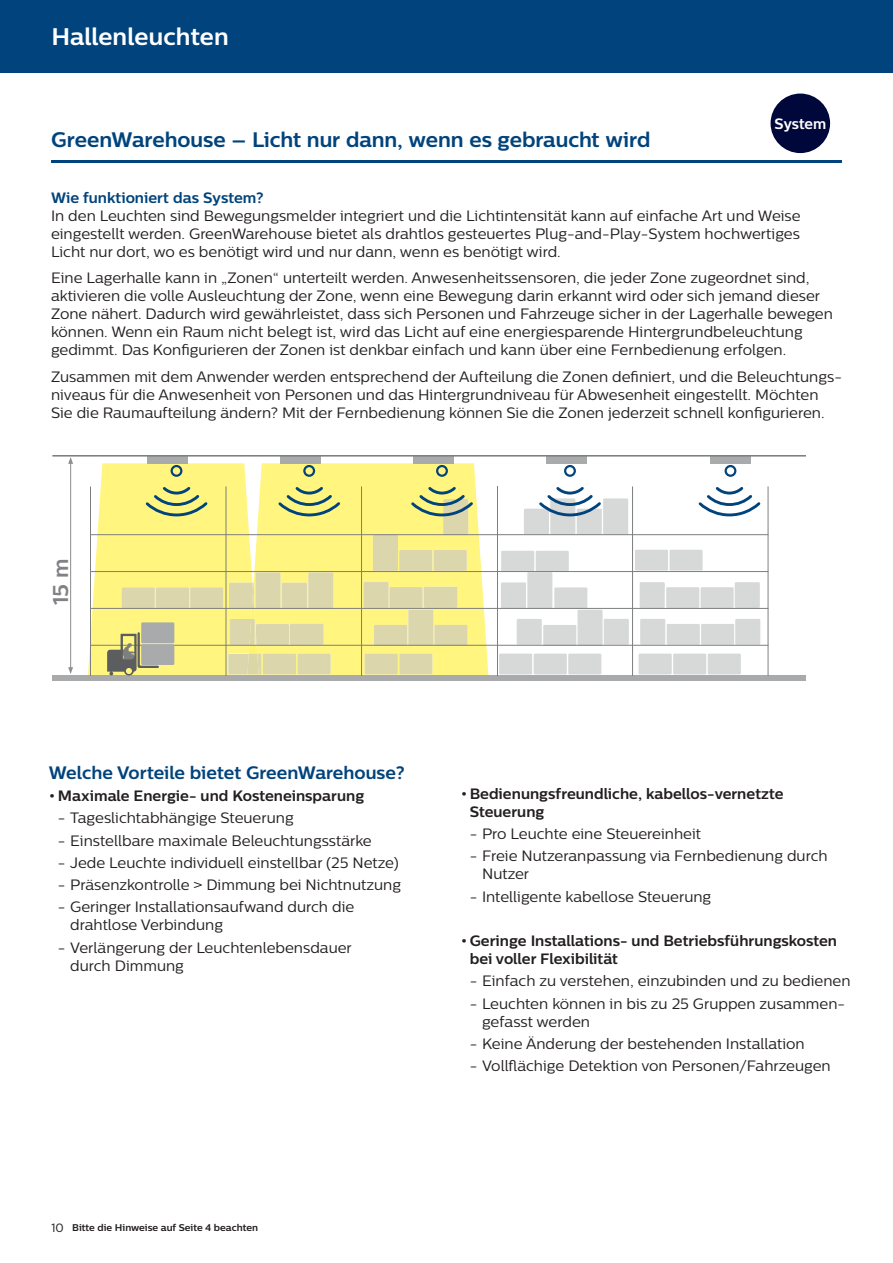
<style>
.page{position:relative;width:893px;height:1263px;background:#fff}
.page>*{position:absolute;margin:0;border:0;box-sizing:border-box;transform-origin:0 0}
._01_Body_text_Light{font:700 24px "Centrale Sans";letter-spacing:.005em;color:#fff}
.t1{font:700 21.45px "Centrale Sans";color:#808285}
.Data_Title_10pt{font:700 21px "Centrale Sans";letter-spacing:-.005em;color:#01437c}
.t2{font:700 18px "Centrale Sans";color:#01437c}
.t3{font:15px/18px "Centrale Sans";color:#231f20}
.t4{font:700 15px/18px "Centrale Sans";color:#231f20}
.Data_6_5pt{font:700 15px "Centrale Sans";letter-spacing:-.01em;color:#fff}
.t5{font:12px "Centrale Sans";color:#231f20}
.t6{font:700 9.75px "Centrale Sans";color:#231f20}
.s1{font-weight:700;color:#01437c}
</style>
<div class="page">
<div style="left:0;top:0;width:893px;height:72px;background:#01437c"></div>
<hr style="left:51px;top:160px;width:791px;height:3px;background:#01437c">
<div style="left:771px;top:94px;width:59px;height:59px;background:#00073b;border-radius:50%"></div>
<svg style="left:343px;top:463px;width:145px;height:212px;fill:#fff57f"></svg>
<div style="left:148px;top:456px;width:40px;height:7px;background:#a8aaab"></div>
<div style="left:281px;top:456px;width:40px;height:7px;background:#a8aaab"></div>
<div style="left:414px;top:456px;width:40px;height:7px;background:#a8aaab"></div>
<div style="left:547px;top:456px;width:40px;height:7px;background:#a8aaab"></div>
<div style="left:710px;top:456px;width:41px;height:7px;background:#a8aaab"></div>
<div style="left:52px;top:675px;width:753px;height:5px;background:#a8aaab"></div>
<hr style="left:52px;top:455px;width:753px;height:2px;background:#7d7f7f">
<hr style="left:70px;top:462px;width:1px;height:206px;background:#8e9090">
<svg style="left:68px;top:457px;width:5px;height:7px"></svg>
<svg style="left:68px;top:667px;width:5px;height:7px"></svg>
<hr style="left:90px;top:486px;width:1px;height:190px;background:#7d7f7f">
<hr style="left:225px;top:486px;width:1px;height:190px;background:#7d7f7f">
<hr style="left:361px;top:486px;width:1px;height:190px;background:#7d7f7f">
<hr style="left:497px;top:486px;width:1px;height:190px;background:#7d7f7f">
<hr style="left:632px;top:486px;width:1px;height:190px;background:#7d7f7f">
<hr style="left:768px;top:486px;width:1px;height:190px;background:#7d7f7f">
<div style="left:499px;top:654px;width:33px;height:20px;background:#d7d9d8"></div>
<div style="left:534px;top:654px;width:33px;height:20px;background:#d7d9d8"></div>
<div style="left:568px;top:654px;width:33px;height:20px;background:#d7d9d8"></div>
<div style="left:639px;top:654px;width:33px;height:20px;background:#d7d9d8"></div>
<div style="left:673px;top:654px;width:33px;height:20px;background:#d7d9d8"></div>
<div style="left:708px;top:654px;width:33px;height:20px;background:#d7d9d8"></div>
<div style="left:374px;top:625px;width:33px;height:21px;background:#dbd6ab"></div>
<div style="left:434px;top:625px;width:33px;height:21px;background:#dbd6ab"></div>
<div style="left:399px;top:550px;width:33px;height:21px;background:#dbd6ab"></div>
<div style="left:434px;top:550px;width:33px;height:21px;background:#dbd6ab"></div>
<div style="left:501px;top:551px;width:33px;height:21px;background:#d7d9d8"></div>
<div style="left:536px;top:551px;width:33px;height:21px;background:#d7d9d8"></div>
<div style="left:635px;top:550px;width:33px;height:20px;background:#d7d9d8"></div>
<div style="left:669px;top:550px;width:34px;height:20px;background:#d7d9d8"></div>
<div style="left:554px;top:587px;width:33px;height:21px;background:#d7d9d8"></div>
<div style="left:408px;top:610px;width:25px;height:36px;background:#dbd6ab"></div>
<div style="left:543px;top:625px;width:33px;height:21px;background:#d7d9d8"></div>
<div style="left:577px;top:610px;width:26px;height:36px;background:#d7d9d8"></div>
<div style="left:373px;top:535px;width:25px;height:36px;background:#dbd6ab"></div>
<div style="left:443px;top:499px;width:25px;height:36px;background:#dbd6ab"></div>
<div style="left:365px;top:654px;width:33px;height:20px;background:#dbd6ab"></div>
<div style="left:399px;top:654px;width:33px;height:20px;background:#dbd6ab"></div>
<div style="left:389px;top:587px;width:34px;height:21px;background:#dbd6ab"></div>
<div style="left:424px;top:587px;width:33px;height:21px;background:#dbd6ab"></div>
<div style="left:363px;top:582px;width:26px;height:26px;background:#dbd6ab"></div>
<div style="left:524px;top:509px;width:25px;height:25px;background:#d7d9d8"></div>
<div style="left:550px;top:498px;width:25px;height:36px;background:#d7d9d8"></div>
<div style="left:577px;top:509px;width:25px;height:25px;background:#d7d9d8"></div>
<div style="left:603px;top:498px;width:25px;height:36px;background:#d7d9d8"></div>
<div style="left:501px;top:582px;width:25px;height:26px;background:#d7d9d8"></div>
<div style="left:604px;top:619px;width:25px;height:26px;background:#d7d9d8"></div>
<div style="left:667px;top:624px;width:33px;height:21px;background:#d7d9d8"></div>
<div style="left:701px;top:624px;width:33px;height:21px;background:#d7d9d8"></div>
<div style="left:735px;top:619px;width:25px;height:26px;background:#d7d9d8"></div>
<div style="left:640px;top:619px;width:25px;height:26px;background:#d7d9d8"></div>
<div style="left:666px;top:587px;width:33px;height:21px;background:#d7d9d8"></div>
<div style="left:701px;top:587px;width:33px;height:21px;background:#d7d9d8"></div>
<div style="left:735px;top:582px;width:25px;height:26px;background:#d7d9d8"></div>
<div style="left:640px;top:582px;width:25px;height:26px;background:#d7d9d8"></div>
<div style="left:517px;top:619px;width:25px;height:26px;background:#d7d9d8"></div>
<div style="left:527px;top:572px;width:25px;height:36px;background:#d7d9d8"></div>
<hr style="left:91px;top:645px;width:677px;height:1px;background:#7d7f7f">
<hr style="left:91px;top:571px;width:677px;height:1px;background:#7d7f7f">
<hr style="left:91px;top:534px;width:677px;height:1px;background:#7d7f7f">
<hr style="left:91px;top:608px;width:677px;height:1px;background:#7d7f7f">
<svg style="left:88px;top:463px;width:255px;height:212px"></svg>
<div style="left:436px;top:465px;width:12px;height:12px;border:2px solid #01437c;border-radius:50%"></div>
<svg style="left:409px;top:484px;width:67px;height:34px"></svg>
<div style="left:564px;top:465px;width:12px;height:12px;border:2px solid #01437c;border-radius:50%"></div>
<svg style="left:537px;top:487px;width:65px;height:31px"></svg>
<div style="left:725px;top:465px;width:11px;height:12px;border:2px solid #01437c;border-radius:50%"></div>
<svg style="left:698px;top:487px;width:63px;height:30px"></svg>
<p class="_01_Body_text_Light" style="left:51px;top:22px;width:179px">Hallenleuchten</p>
<p class="Data_Title_10pt" style="left:51px;top:127px;width:601px">GreenWarehouse – Licht nur dann, wenn es gebraucht wird</p>
<p class="Data_6_5pt" style="left:774px;top:115px;width:53px">System</p>
<p class="t3" style="left:51px;top:188px;width:751px"><span class="s1">Wie funktioniert das System?<br></span>In den Leuchten sind Bewegungsmelder integriert und die Lichtintensität kann auf einfache Art und Weise eingestellt werden. GreenWarehouse bietet als drahtlos gesteuertes Plug-and-Play-System hochwertiges Licht nur dort, wo es benötigt wird und nur dann, wenn es benötigt wird.</p>
<p class="t3" style="left:51px;top:269px;width:783px">Eine Lagerhalle kann in „Zonen“ unterteilt werden. Anwesenheitssensoren, die jeder Zone zugeordnet sind, aktivieren die volle Ausleuchtung der Zone, wenn eine Bewegung darin erkannt wird oder sich jemand dieser Zone nähert. Dadurch wird gewährleistet, dass sich Personen und Fahrzeuge sicher in der Lagerhalle bewegen können. Wenn ein Raum nicht belegt ist, wird das Licht auf eine energiesparende Hintergrundbeleuchtung gedimmt. Das Konfigurieren der Zonen ist denkbar einfach und kann über eine Fernbedienung erfolgen.</p>
<p class="t3" style="left:51px;top:367px;width:792px">Zusammen mit dem Anwender werden entsprechend der Aufteilung die Zonen definiert, und die Beleuchtungs&shy;niveaus für die Anwesenheit von Personen und das Hintergrundniveau für Abwesenheit eingestellt. Möchten<br>Sie die Raumaufteilung ändern? Mit der Fernbedienung können Sie die Zonen jederzeit schnell konfigurieren.</p>
<p class="t1" style="left:48px;top:605px;width:49px;rotate:-90deg">15 m</p>
<p class="t2" style="left:49px;top:762px;width:357px">Welche Vorteile bietet GreenWarehouse?</p>
<p class="t4" style="left:49px;top:787px;width:317px">•Maximale Energie- und Kosteneinsparung</p>
<p class="t3" style="left:58px;top:809px;width:237px">- Tageslichtabhängige Steuerung</p>
<p class="t3" style="left:58px;top:831px;width:315px">- Einstellbare maximale Beleuchtungsstärke</p>
<p class="t3" style="left:58px;top:853px;width:342px">- Jede Leuchte individuell einstellbar (25 Netze)</p>
<p class="t3" style="left:58px;top:876px;width:345px">- Präsenzkontrolle &gt; Dimmung bei Nichtnutzung</p>
<p class="t3" style="left:70px;top:898px;width:286px;text-indent:-12px">- Geringer Installationsaufwand durch die drahtlose Verbindung</p>
<p class="t3" style="left:70px;top:938px;width:283px;text-indent:-12px">- Verlängerung der Leuchtenlebensdauer durch Dimmung</p>
<p class="t4" style="left:470px;top:784px;width:315px;text-indent:-9px">•Bedienungsfreundliche, kabellos-vernetzte<br>Steuerung</p>
<p class="t3" style="left:470px;top:825px;width:233px">- Pro Leuchte eine Steuereinheit</p>
<p class="t3" style="left:482px;top:847px;width:347px;text-indent:-12px">- Freie Nutzeranpassung via Fernbedienung durch<br>Nutzer</p>
<p class="t3" style="left:470px;top:887px;width:243px">- Intelligente kabellose Steuerung</p>
<p class="t4" style="left:470px;top:932px;width:369px;text-indent:-9px">• Geringe Installations- und Betriebsführungskosten bei voller Flexibilität</p>
<p class="t3" style="left:470px;top:972px;width:382px">- Einfach zu verstehen, einzubinden und zu bedienen</p>
<p class="t3" style="left:482px;top:994px;width:365px;text-indent:-12px">- Leuchten können in bis zu 25 Gruppen zusammen&shy;gefasst werden</p>
<p class="t3" style="left:470px;top:1034px;width:336px">- Keine Änderung der bestehenden Installation</p>
<p class="t3" style="left:470px;top:1057px;width:362px">- Vollflächige Detektion von Personen/Fahrzeugen</p>
<p class="t5" style="left:51px;top:1220px;width:14px">10</p>
<p class="t6" style="left:72px;top:1221px;width:187px">Bitte die Hinweise auf Seite 4 beachten</p>
</div>
